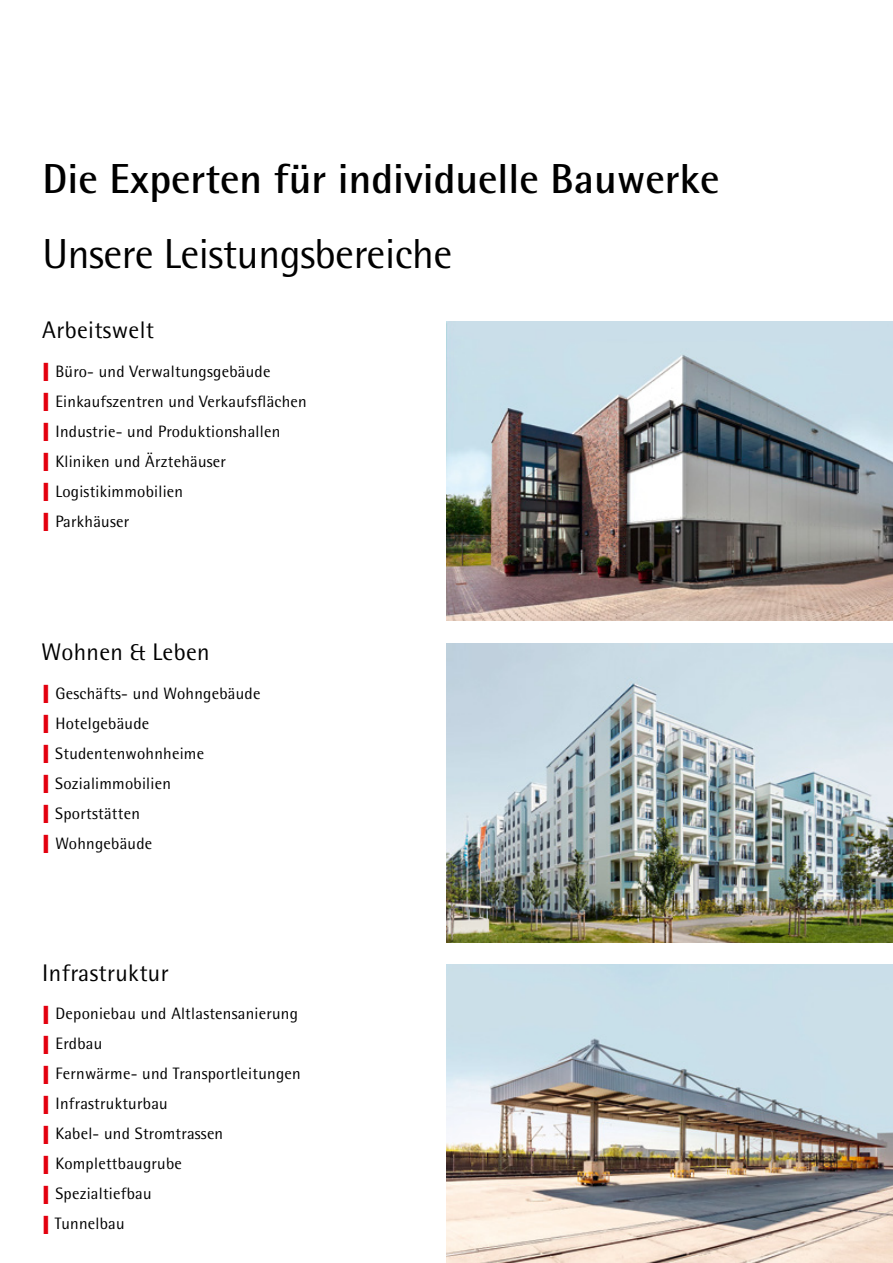
<style>
.page{position:relative;width:893px;height:1263px;background:#fff}
.page>*{position:absolute;margin:0;border:0;box-sizing:border-box;transform-origin:0 0}
.t1{font:700 42px "Rotis Semi Sans Pro";color:#000}
.t2{font:42px "Rotis Semi Sans Pro";letter-spacing:-.01em;color:#000}
.t3{font:24px "Rotis Semi Sans Pro";letter-spacing:.015em;color:#000}
.t4{font:16.5px/30px "Rotis Semi Sans Pro";letter-spacing:.015em;color:#000}
.s1{color:#e3000f}
</style>
<div class="page">
<img style="left:447px;top:964px;width:446px;height:299px">
<img style="left:446px;top:643px;width:447px;height:299px">
<img style="left:446px;top:322px;width:447px;height:298px">
<h1 class="t1" style="left:43px;top:152px;width:678px">Die Experten für individuelle Bauwerke</h1>
<h1 class="t2" style="left:43px;top:229px;width:411px">Unsere Leistungsbereiche</h1>
<h2 class="t3" style="left:42px;top:316px;width:113px">Arbeitswelt</h2>
<p class="t4" style="left:43px;top:356px;width:265px"><span class="s1">❙</span> Büro- und Verwaltungsgebäude<br><span class="s1">❙</span> Einkaufszentren und Verkaufsflächen <span class="s1">❙</span> Industrie- und Produktionshallen<br><span class="s1">❙</span> Kliniken und Ärztehäuser<br><span class="s1">❙</span> Logistikimmobilien<br><span class="s1">❙</span> Parkhäuser</p>
<h2 class="t3" style="left:42px;top:638px;width:170px">Wohnen &amp; Leben</h2>
<p class="t4" style="left:43px;top:678px;width:219px"><span class="s1">❙</span> Geschäfts- und Wohngebäude <span class="s1">❙</span> Hotelgebäude<br><span class="s1">❙</span> Studentenwohnheime<br><span class="s1">❙</span> Sozialimmobilien<br><span class="s1">❙</span> Sportstätten<br><span class="s1">❙</span> Wohngebäude</p>
<h2 class="t3" style="left:42px;top:958px;width:128px">Infrastruktur</h2>
<p class="t4" style="left:43px;top:999px;width:259px"><span class="s1">❙</span> Deponiebau und Altlastensanierung <span class="s1">❙</span> Erdbau<br><span class="s1">❙</span> Fernwärme- und Transportleitungen <span class="s1">❙</span> Infrastrukturbau<br><span class="s1">❙</span> Kabel- und Stromtrassen<br><span class="s1">❙</span> Komplettbaugrube<br><span class="s1">❙</span> Spezialtiefbau<br><span class="s1">❙</span> Tunnelbau</p>
</div>
